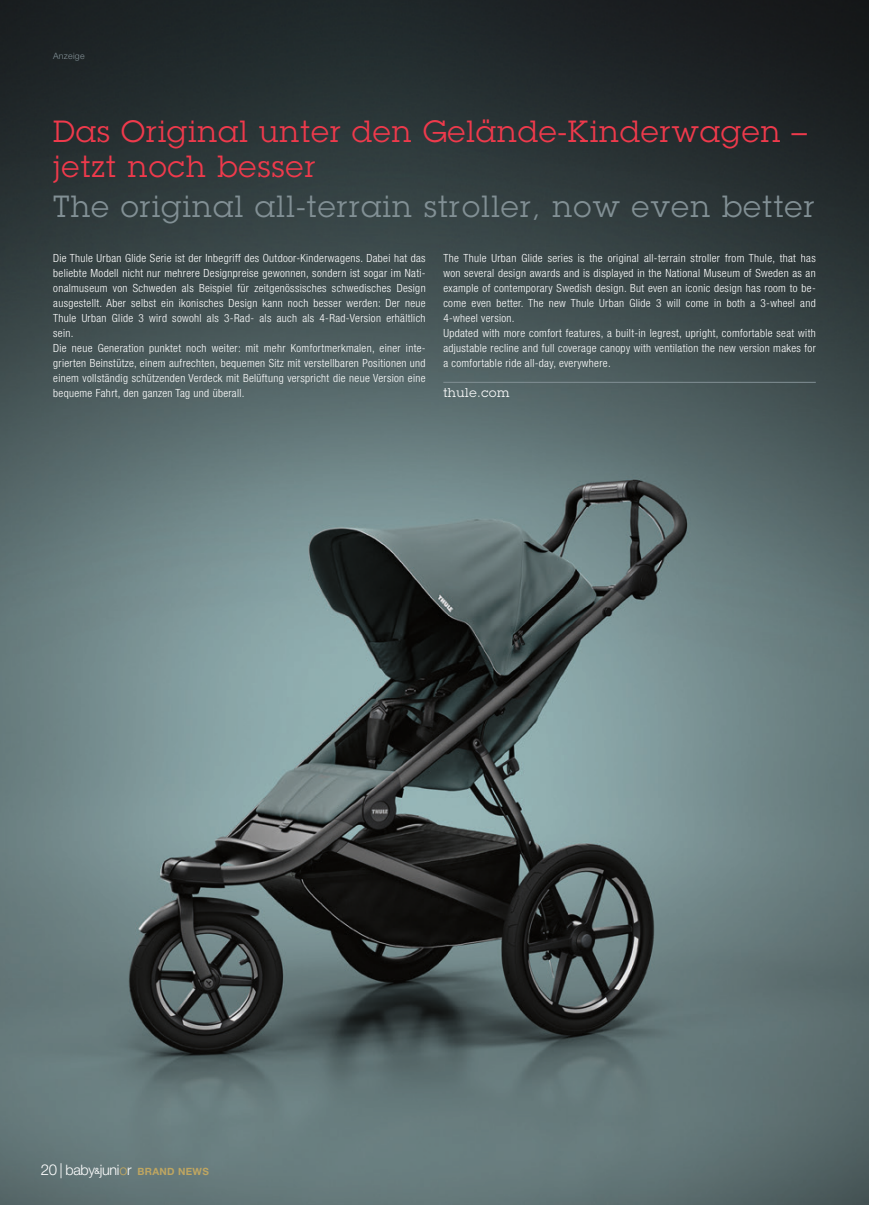
<style>
.page{position:relative;width:869px;height:1205px;background:#fff}
.page>*{position:absolute;margin:0;border:0;box-sizing:border-box;transform-origin:0 0}
.Headline_deutsch{font:30px/35px "Lubalin Graph LT";letter-spacing:.04em;color:#ef3a4c}
.Headline_englisch{font:30px "Lubalin Graph LT";letter-spacing:.05em;color:#829095}
.Bildunterschrift_deutsch{font:300 14.38px "Helvetica Neue LT LT45";letter-spacing:-.02em;color:#fff}
.Weblink{font:12.5px "Lubalin Graph LT";letter-spacing:.05em;color:#fff}
.Grundtext_deutsch{font:11.25px/15px "Helvetica Neue LT LT47 Light Cond";letter-spacing:.03em;color:#fff;text-align:justify}
.Bildunterschrift_deutsch-2{font:300 8.75px "Helvetica Neue LT LT45";letter-spacing:.03em;color:#829095}
.s1{font-size:15px}
.s2{font-family:"Helvetica Neue LT LT55 Roman";font-weight:400;font-size:8.75px}
.s3{color:#bfa661}
.s4{font-family:"Helvetica Neue LT LT75";font-weight:700;font-size:10px;color:#bfa661}
</style>
<div class="page">
<img style="left:0;top:0;width:868px;height:1205px">
<hr style="left:443px;top:382px;width:372px;height:1px;background:#829095">
<p class="Bildunterschrift_deutsch-2" style="left:53px;top:51px;width:33px">Anzeige</p>
<p class="Headline_deutsch" style="left:53px;top:113px;width:755px">Das Original unter den Gelände-Kinderwagen – jetzt noch besser</p>
<p class="Headline_englisch" style="left:53px;top:187px;width:762px">The original all-terrain stroller, now even better</p>
<p class="Grundtext_deutsch" style="left:53px;top:250px;width:374px">Die Thule Urban Glide Serie ist der Inbegriff des Outdoor-Kinderwagens. Dabei hat das beliebte Modell nicht nur mehrere Designpreise gewonnen, sondern ist sogar im Nati&shy;onalmuseum von Schweden als Beispiel für zeitgenössisches schwedisches Design ausgestellt. Aber selbst ein ikonisches Design kann noch besser werden: Der neue Thule Urban Glide 3 wird sowohl als 3-Rad- als auch als 4-Rad-Version erhältlich sein.</p>
<p class="Grundtext_deutsch" style="left:53px;top:340px;width:374px">Die neue Generation punktet noch weiter: mit mehr Komfortmerkmalen, einer inte&shy;grierten Beinstütze, einem aufrechten, bequemen Sitz mit verstellbaren Positionen und einem vollständig schützenden Verdeck mit Belüftung verspricht die neue Version eine bequeme Fahrt, den ganzen Tag und überall.</p>
<p class="Grundtext_deutsch" style="left:443px;top:250px;width:374px">The Thule Urban Glide series is the original all-terrain stroller from Thule, that has won several design awards and is displayed in the National Museum of Sweden as an example of contemporary Swedish design. But even an iconic design has room to be&shy;come even better. The new Thule Urban Glide 3 will come in both a 3-wheel and 4-wheel version.</p>
<p class="Grundtext_deutsch" style="left:443px;top:325px;width:374px">Updated with more comfort features, a built-in legrest, upright, comfortable seat with adjustable recline and full coverage canopy with ventilation the new version makes for a comfortable ride all-day, everywhere.</p>
<p class="Weblink" style="left:443px;top:384px;width:67px">thule.com</p>
<p class="Bildunterschrift_deutsch" style="left:41px;top:1160px;width:169px"><span class="s1">20 |</span> baby<span class="s2">&amp;</span>juni<span class="s3">o</span>r <span class="s4">BRAND NEWS</span></p>
</div>
